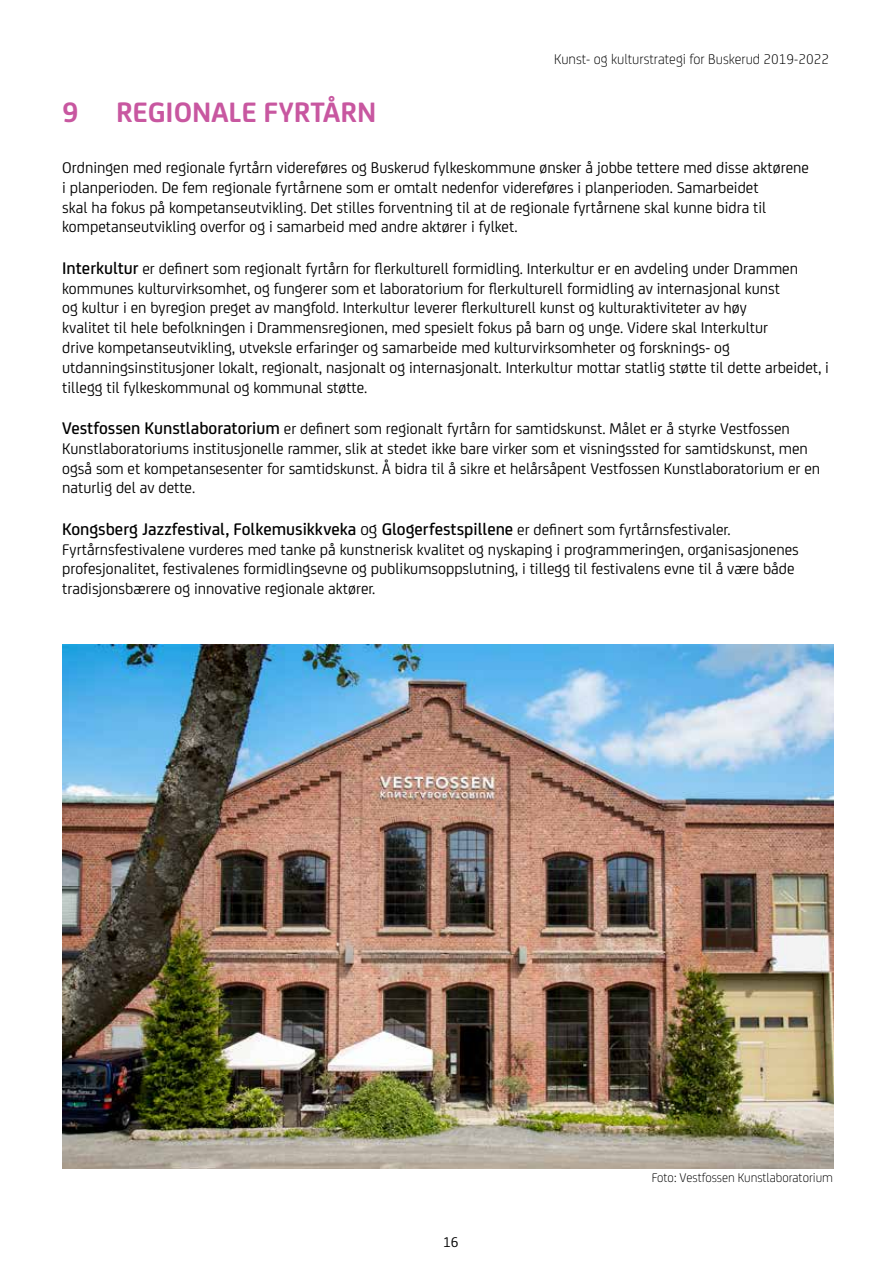
<style>
.page{position:relative;width:893px;height:1263px;background:#fff}
.page>*{position:absolute;margin:0;border:0;box-sizing:border-box;transform-origin:0 0}
.t1{font:700 30px "FS Joey";color:#c857a0}
.t2{font:500 18px "FS Joey";color:#000}
.t3{font:16.5px/19.8px "FS Joey";color:#000}
.t4{font:300 15px "FS Joey";color:#000}
.t5{font:15px "FS Joey";color:#000}
.t6{font:300 13.5px "FS Joey";color:#000}
.s1{font-weight:500;font-size:18px}
.s2{font-weight:400}
.s3{font-weight:400;font-size:16.5px}
</style>
<div class="page">
<img style="left:62px;top:644px;width:771px;height:524px">
<p class="t4" style="left:554px;top:48px;width:276px">Kunst- og kulturstrategi for Buskerud 2019-2022</p>
<h1 class="t1" style="left:62px;top:90px;width:18px">9</h1>
<h1 class="t1" style="left:116px;top:90px;width:262px">REGIONALE FYRTÅRN</h1>
<p class="t3" style="left:62px;top:157px;width:748px">Ordningen med regionale fyrtårn videreføres og Buskerud fylkeskommune ønsker å jobbe tettere med disse aktørene i planperioden. De fem regionale fyrtårnene som er omtalt nedenfor videreføres i planperioden. Samarbeidet<br>skal ha fokus på kompetanseutvikling. Det stilles forventning til at de regionale fyrtårnene skal kunne bidra til kompetanseutvikling overfor og i samarbeid med andre aktører i fylket.</p>
<p class="t3" style="left:62px;top:257px;width:768px"><span class="s1">Interkultur</span> er definert som regionalt fyrtårn for flerkulturell formidling. Interkultur er en avdeling under Drammen kommunes kulturvirksomhet, og fungerer som et laboratorium for flerkulturell formidling av internasjonal kunst<br>og kultur i en byregion preget av mangfold. Interkultur leverer flerkulturell kunst og kulturaktiviteter av høy<br>kvalitet til hele befolkningen i Drammensregionen, med spesielt fokus på barn og unge. Videre skal Interkultur<br>drive kompetanseutvikling, utveksle erfaringer og samarbeide med kulturvirksomheter og forsknings- og utdanningsinstitusjoner lokalt, regionalt, nasjonalt og internasjonalt. Interkultur mottar statlig støtte til dette arbeidet, i tillegg til fylkeskommunal og kommunal støtte.</p>
<p class="t3" style="left:62px;top:418px;width:759px"><span class="s1">Vestfossen Kunstlaboratorium</span> er definert som regionalt fyrtårn for samtidskunst. Målet er å styrke Vestfossen Kunstlaboratoriums institusjonelle rammer, slik at stedet ikke bare virker som et visningssted for samtidskunst, men også som et kompetansesenter for samtidskunst. Å bidra til å sikre et helårsåpent Vestfossen Kunstlaboratorium er en naturlig del av dette.</p>
<p class="t2" style="left:62px;top:516px;width:670px">Kongsberg Jazzfestival, Folkemusikkveka <span class="s2">og</span> Glogerfestspillene <span class="s3">er definert som fyrtårnsfestivaler.</span></p>
<p class="t3" style="left:62px;top:538px;width:738px">Fyrtårnsfestivalene vurderes med tanke på kunstnerisk kvalitet og nyskaping i programmeringen, organisasjonenes profesjonalitet, festivalenes formidlingsevne og publikumsoppslutning, i tillegg til festivalens evne til å være både tradisjonsbærere og innovative regionale aktører.</p>
<p class="t5" style="left:443px;top:1231px;width:17px">16</p>
<p class="t6" style="left:652px;top:1168px;width:183px">Foto: Vestfossen Kunstlaboratorium</p>
</div>
